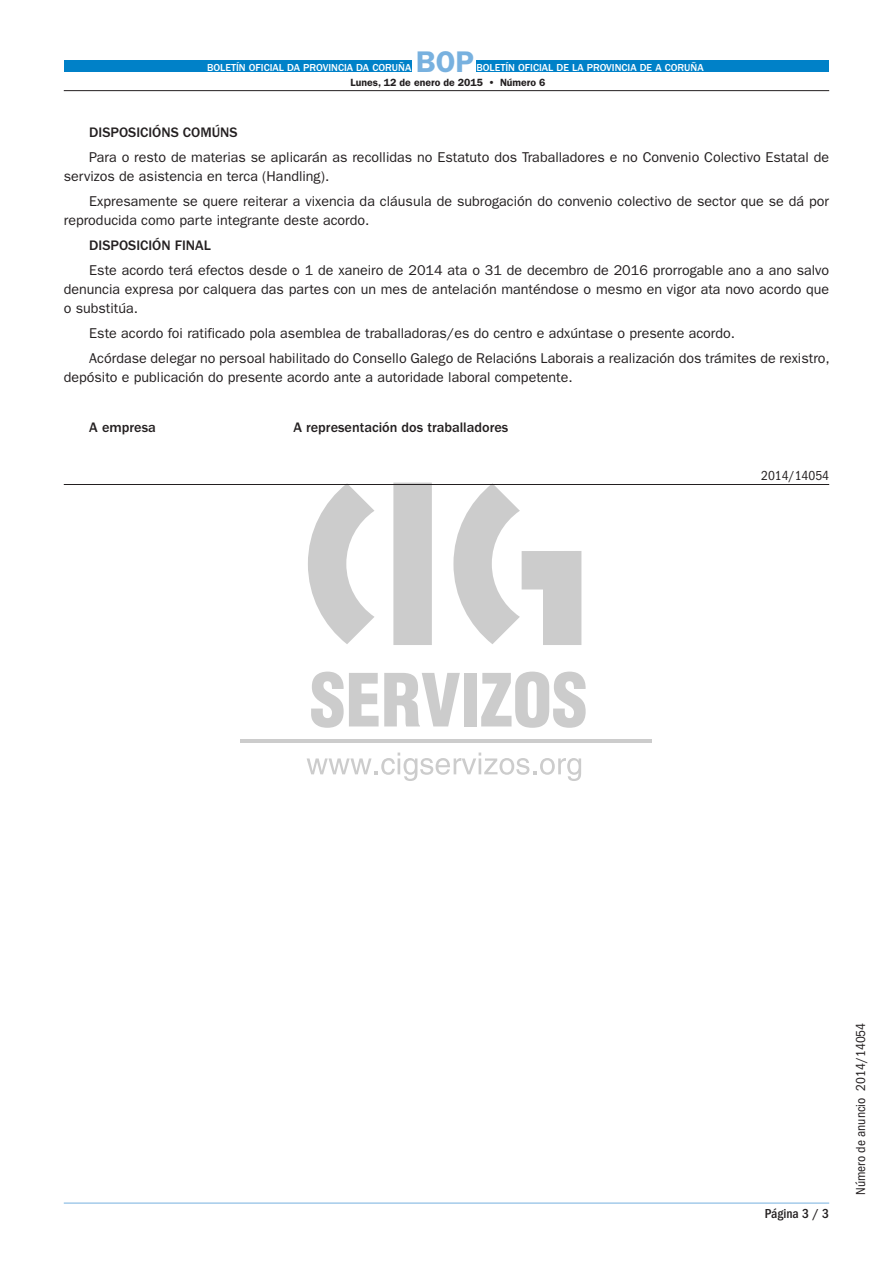
<style>
.page{position:relative;width:893px;height:1263px;background:#fff}
.page>*{position:absolute;margin:0;border:0;box-sizing:border-box;transform-origin:0 0}
.t1{font:600 30px "ITC Franklin Gothic Std";color:#78b1df}
.t2{font:14.25px/18.8px "ITC Franklin Gothic Std";color:#231f20}
.t3{font:500 14.25px "ITC Franklin Gothic Std";color:#231f20}
.t4{font:condensed 13.5px "ITC Franklin Gothic Std";color:#231f20}
.t5{font:500 condensed 13.5px "ITC Franklin Gothic Std";color:#231f20}
.t6{font:500 10.5px "ITC Franklin Gothic Std";color:#fff}
.t7{font:600 10.5px "ITC Franklin Gothic Std";color:#231f20}
</style>
<div class="page">
<svg style="left:308px;top:483px;width:273px;height:162px"></svg>
<hr style="left:240px;top:739px;width:411px;height:3px;background:#ccc">
<svg style="left:307px;top:752px;width:274px;height:29px"></svg>
<svg style="left:311px;top:672px;width:149px;height:56px"></svg>
<div style="left:464px;top:673px;width:13px;height:53px;background:#ccc"></div>
<svg style="left:481px;top:672px;width:105px;height:56px"></svg>
<div style="left:64px;top:60px;width:347px;height:12px;background:#0081c8"></div>
<div style="left:476px;top:60px;width:353px;height:12px;background:#0081c8"></div>
<hr style="left:64px;top:90px;width:765px;height:1px;background:#231f20">
<hr style="left:64px;top:1203px;width:765px;height:1px;background:#76b1df">
<hr style="left:64px;top:484px;width:765px;height:1px;background:#231f20">
<p class="t6" style="left:207px;top:62px;width:206px">BOLETÍN OFICIAL DA PROVINCIA DA CORUÑA</p>
<h1 class="t1" style="left:416px;top:44px;width:60px">BOP</h1>
<p class="t6" style="left:476px;top:62px;width:229px">BOLETÍN OFICIAL DE LA PROVINCIA DE A CORUÑA</p>
<p class="t7" style="left:351px;top:76px;width:196px">Lunes, 12 de enero de 2015 • Número 6</p>
<p class="t3" style="left:89px;top:125px;width:150px">DISPOSICIÓNS COMÚNS</p>
<p class="t2" style="left:64px;top:148px;width:767px;text-indent:26px">Para o resto de materias se aplicarán as recollidas no Estatuto dos Traballadores e no Convenio Colectivo Estatal de servizos de asistencia en terca (Handling).</p>
<p class="t2" style="left:64px;top:192px;width:767px;text-indent:26px">Expresamente se quere reiterar a vixencia da cláusula de subrogación do convenio colectivo de sector que se dá por reproducida como parte integrante deste acordo.</p>
<p class="t3" style="left:89px;top:238px;width:123px">DISPOSICIÓN FINAL</p>
<p class="t2" style="left:64px;top:261px;width:767px;text-align:justify;text-indent:26px">Este acordo terá efectos desde o 1 de xaneiro de 2014 ata o 31 de decembro de 2016 prorrogable ano a ano salvo denuncia expresa por calquera das partes con un mes de antelación manténdose o mesmo en vigor ata novo acordo que o substitúa.</p>
<p class="t2" style="left:89px;top:321px;width:742px;line-height:25px">Este acordo foi ratificado pola asemblea de traballadoras/es do centro e adxúntase o presente acordo.<br>Acórdase delegar no persoal habilitado do Consello Galego de Relacións Laborais a realización dos trámites de rexistro,</p>
<p class="t2" style="left:64px;top:368px;width:511px">depósito e publicación do presente acordo ante a autoridade laboral competente.</p>
<p class="t3" style="left:89px;top:419px;width:68px">A empresa</p>
<p class="t3" style="left:293px;top:419px;width:216px">A representación dos traballadores</p>
<p class="t4" style="left:761px;top:468px;width:70px">2014/14054</p>
<p class="t5" style="left:765px;top:1206px;width:66px">Página 3 / 3</p>
<p class="t4" style="left:853px;top:1195px;width:174px;rotate:-90deg">Número de anuncio 2014/14054</p>
</div>
